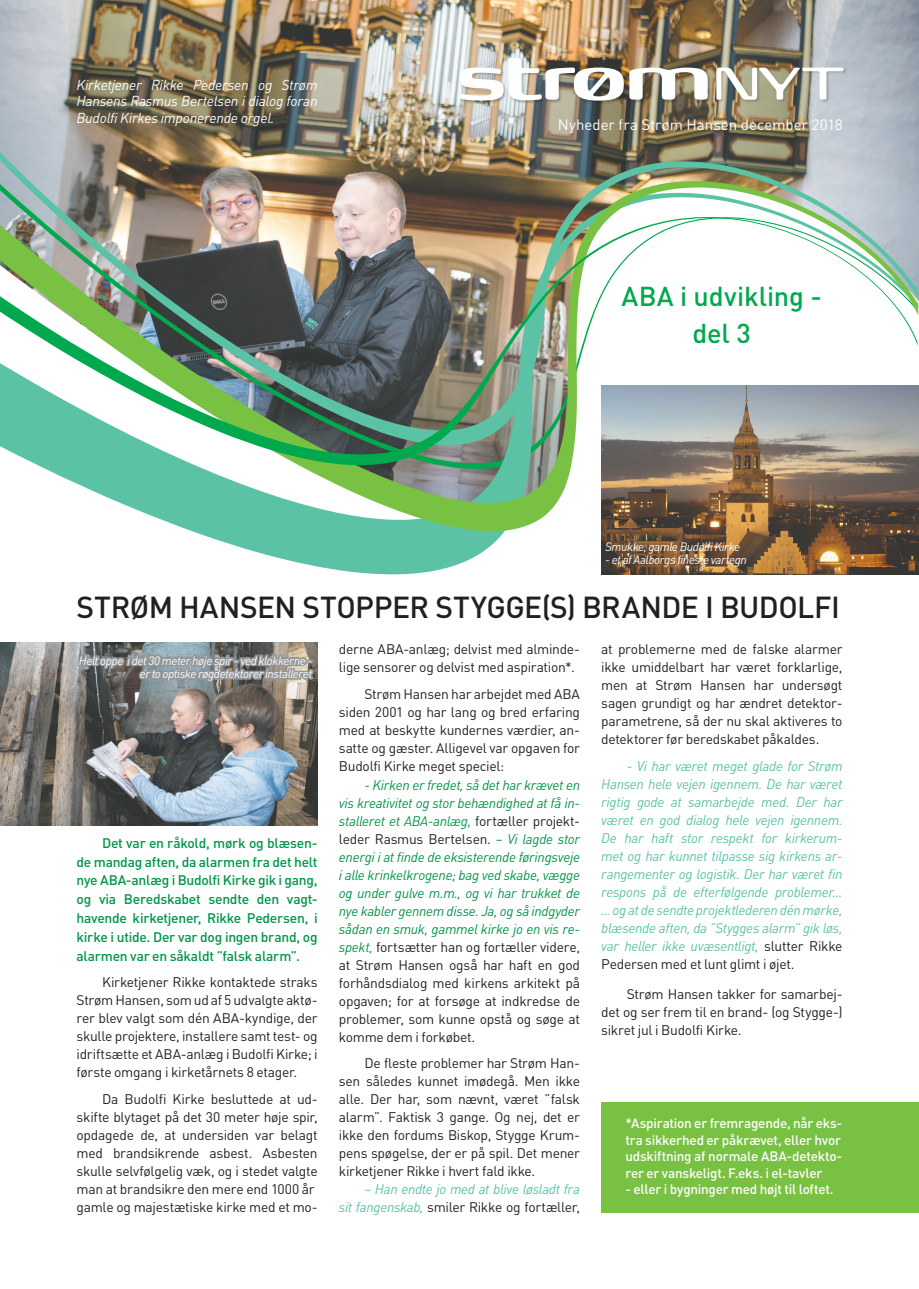
<style>
.page{position:relative;width:919px;height:1289px;background:#fff}
.page>*{position:absolute;margin:0;border:0;box-sizing:border-box;transform-origin:0 0}
.t1{font:500 30px "DIN Pro";letter-spacing:-.015em;color:#231f20}
.t2{font:500 27px/36px "DIN Pro";letter-spacing:-.005em;color:#00a94e;text-align:center}
.t3{font:15px "DIN Pro";color:#fff}
.t4{font:italic 14.25px/16.5px "DIN Pro";letter-spacing:-.015em;color:#fff;text-align:justify}
.t5{font:13.8px/18px "DIN Pro";letter-spacing:-.02em;color:#231f20;text-align:justify}
.t6{font:italic 13.8px/18px "DIN Pro";letter-spacing:-.02em;color:#009549;text-align:justify}
.t7{font:italic 13.8px/18px "DIN Pro";letter-spacing:-.02em;color:#5bc2a5;text-align:right}
.t8{font:500 13.8px/18.8px "DIN Pro";letter-spacing:-.02em;color:#009549;text-align:justify}
.t9{font:500 13.5px/16.5px "DIN Pro";letter-spacing:-.02em;color:#fff;text-align:justify}
.t10{font:italic 12px/13.5px "DIN Pro";letter-spacing:-.035em;color:#fff;text-align:right}
.s1{font-style:normal;color:#231f20}
</style>
<div class="page">
<img style="left:0;top:0;width:918px;height:76px">
<img style="left:0;top:76px;width:918px;height:46px">
<img style="left:0;top:122px;width:918px;height:43px">
<svg style="left:218px;top:540px;width:700px;height:35px"></svg>
<img style="left:0;top:165px;width:918px;height:375px">
<img style="left:0;top:200px;width:918px;height:276px">
<img style="left:0;top:642px;width:317px;height:183px">
<div style="left:601px;top:1101px;width:317px;height:111px;background:#79c142"></div>
<img style="left:601px;top:386px;width:317px;height:188px">
<div style="left:459px;top:57px;width:252px;height:47px;background:#231f20;opacity:.29"></div>
<svg style="left:629px;top:68px;width:78px;height:32px"></svg>
<img style="left:459px;top:58px;width:164px;height:43px">
<div style="left:715px;top:67px;width:132px;height:36px;background:#231f20;opacity:.21"></div>
<svg style="left:716px;top:67px;width:127px;height:33px"></svg>
<svg style="left:76px;top:642px;width:240px;height:66px"></svg>
<p class="t4" style="left:76px;top:75px;width:243px">Kirketjener Rikke Pedersen og Strøm Hansens Rasmus Bertelsen i dialog foran Budolfi Kirkes imponerende orgel.</p>
<p class="t3" style="left:557px;top:112px;width:286px">Nyheder fra Strøm Hansen december 2018</p>
<h2 class="t2" style="left:621px;top:276px;width:202px">ABA i udvikling - del 3</h2>
<p class="t10" style="left:605px;top:538px;width:136px">Smukke, gamle Budolfi Kirke</p>
<p class="t10" style="left:605px;top:552px;width:143px">- et af Aalborgs fineste vartegn</p>
<h1 class="t1" style="left:76px;top:583px;width:765px">STRØM HANSEN STOPPER STYGGE(S) BRANDE I BUDOLFI</h1>
<p class="t10" style="left:79px;top:652px;width:235px">Helt oppe i det 30 meter høje spir - ved klokkerne - er to optiske røgdetektorer installeret</p>
<p class="t8" style="left:77px;top:832px;width:242px;text-indent:26px">Det var en råkold, mørk og blæsen&shy;de mandag aften, da alarmen fra det helt nye ABA-anlæg i Budolfi Kirke gik i gang, og via Beredskabet sendte den vagt&shy;havende kirketjener, Rikke Pedersen, i kirke i utide. Der var dog ingen brand, og alarmen var en såkaldt ”falsk alarm”.</p>
<p class="t5" style="left:77px;top:971px;width:242px;text-indent:26px">Kirketjener Rikke kontaktede straks Strøm Hansen, som ud af 5 udvalgte aktø&shy;rer blev valgt som dén ABA-kyndige, der skulle projektere, installere samt test- og idriftsætte et ABA-anlæg i Budolfi Kirke; i første omgang i kirketårnets 8 etager.</p>
<p class="t5" style="left:77px;top:1088px;width:242px;text-align:left;text-indent:26px">Da Budolfi Kirke besluttede at ud&shy;skifte blytaget på det 30 meter høje spir, opdagede de, at undersiden var belagt med brandsikrende asbest. Asbesten skulle selvfølgelig væk, og i stedet valgte man at brandsikre den mere end 1000 år gamle og majestætiske kirke med et mo-</p>
<p class="t5" style="left:339px;top:638px;width:242px">derne ABA-anlæg; delvist med alminde&shy;lige sensorer og delvist med aspiration*.</p>
<p class="t5" style="left:339px;top:683px;width:242px;text-indent:26px">Strøm Hansen har arbejdet med ABA siden 2001 og har lang og bred erfaring med at beskytte kundernes værdier, an&shy;satte og gæster. Alligevel var opgaven for Budolfi Kirke meget speciel:</p>
<p class="t6" style="left:339px;top:774px;width:242px;text-indent:26px">- Kirken er fredet, så det har krævet en vis kreativitet og stor behændighed at få in&shy;stalleret et ABA-anlæg, <span class="s1">fortæller projekt&shy;leder Rasmus Bertelsen.</span> – Vi lagde stor energi i at finde de eksisterende føringsveje i alle krinkelkrogene; bag ved skabe, vægge og under gulve m.m., og vi har trukket de nye kabler gennem disse. Ja, og så indgyder sådan en smuk, gammel kirke jo en vis re&shy;spekt, <span class="s1">fortsætter han og fortæller videre, at Strøm Hansen også har haft en god forhåndsdialog med kirkens arkitekt på opgaven; for at forsøge at indkredse de problemer, som kunne opstå og søge at komme dem i forkøbet.</span></p>
<p class="t5" style="left:339px;top:1052px;width:242px;text-indent:26px">De fleste problemer har Strøm Han&shy;sen således kunnet imødegå. Men ikke alle. Der har, som nævnt, været ”falsk alarm”. Faktisk 3 gange. Og nej, det er ikke den fordums Biskop, Stygge Krum&shy;pens spøgelse, der er på spil. Det mener kirketjener Rikke i hvert fald ikke.</p>
<p class="t7" style="left:339px;top:1178px;width:242px">– Han endte jo med at blive løsladt fra<br>sit fangenskab, <span class="s1">smiler Rikke og fortæller,</span></p>
<p class="t5" style="left:601px;top:638px;width:243px">at problemerne med de falske alarmer ikke umiddelbart har været forklarlige, men at Strøm Hansen har undersøgt sagen grundigt og har ændret detektor&shy;parametrene, så der nu skal aktiveres to detektorer før beredskabet påkaldes.</p>
<p class="t7" style="left:601px;top:755px;width:243px;text-align:justify;text-indent:26px">- Vi har været meget glade for Strøm Hansen hele vejen igennem. De har været rigtig gode at samarbejde med. Der har været en god dialog hele vejen igennem.<br>De har haft stor respekt for kirkerum&shy;met og har kunnet tilpasse sig kirkens ar&shy;rangementer og logistik. Der har været fin respons på de efterfølgende problemer… ... og at de sendte projektlederen dén mørke, blæsende aften, da ”Stygges alarm” gik løs, var heller ikke uvæsentligt, <span class="s1">slutter Rikke Pedersen med et lunt glimt i øjet.</span></p>
<p class="t5" style="left:601px;top:984px;width:243px;text-indent:26px">Strøm Hansen takker for samarbej&shy;det og ser frem til en brand- (og Stygge-) sikret jul i Budolfi Kirke.</p>
<p class="t9" style="left:625px;top:1113px;width:218px">*Aspiration er fremragende, når eks&shy;tra sikkerhed er påkrævet, eller hvor udskiftning af normale ABA-detekto&shy;rer er vanskeligt. F.eks. i el-tavler</p>
<p class="t9" style="left:625px;top:1179px;width:210px">- eller i bygninger med højt til loftet.</p>
</div>
